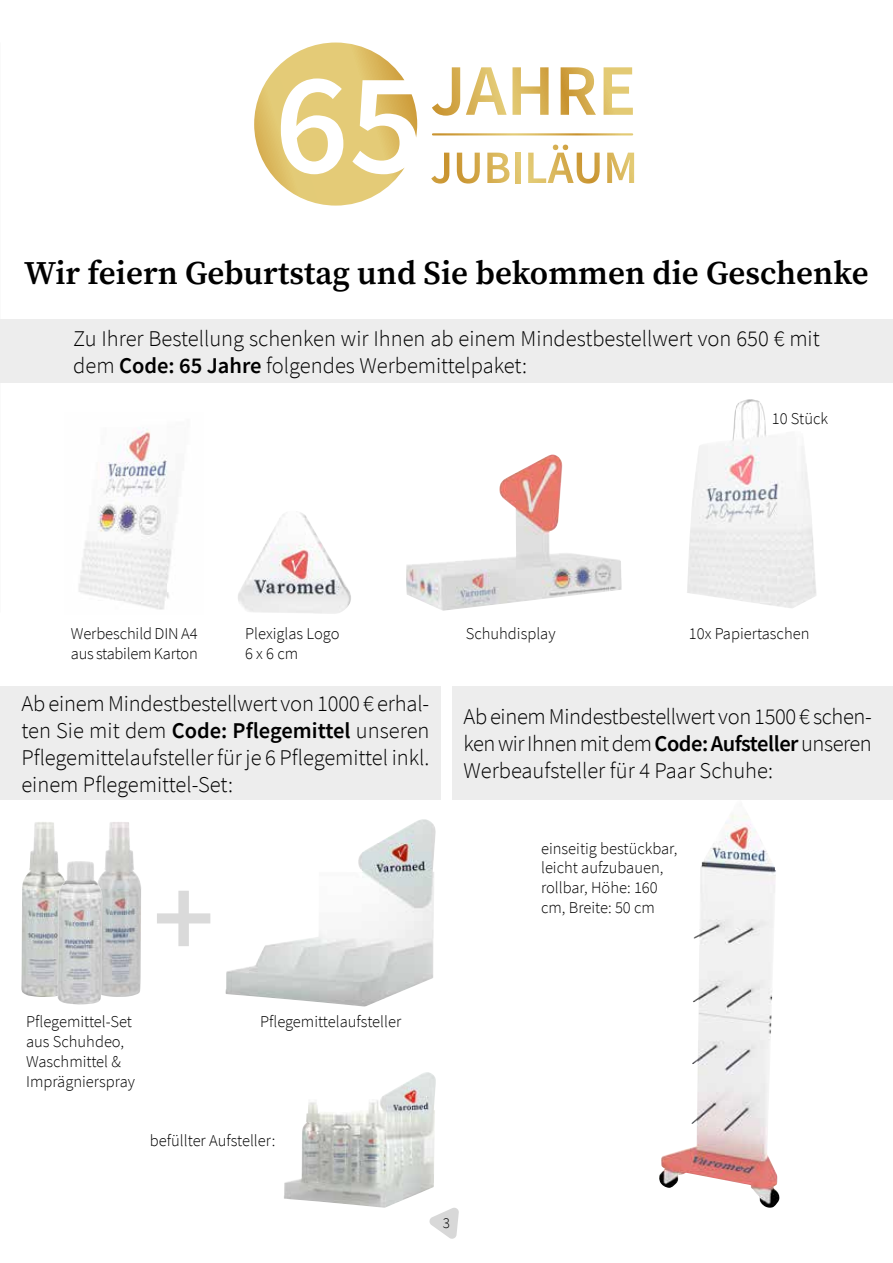
<style>
.page{position:relative;width:893px;height:1263px;background:#fff}
.page>*{position:absolute;margin:0;border:0;box-sizing:border-box;transform-origin:0 0}
.t1{font:600 120px "Source Sans Pro";color:#dadada}
.t2{font:600 33px "Source Serif Pro";color:#000}
.t3{font:300 22.5px/27px "Source Sans Pro";color:#000;text-align:justify}
.t4{font:300 16.5px/19.8px "Source Sans Pro";color:#000}
.t5{font:300 15px "Source Sans Pro";color:#000}
.s1{font-weight:600}
</style>
<div class="page">
<svg style="left:429px;top:1208px;width:30px;height:31px"></svg>
<svg style="left:254px;top:43px;width:163px;height:163px"></svg>
<svg style="left:432px;top:67px;width:28px;height:49px"></svg>
<svg style="left:466px;top:67px;width:83px;height:48px"></svg>
<svg style="left:561px;top:67px;width:35px;height:48px"></svg>
<svg style="left:604px;top:67px;width:29px;height:48px"></svg>
<svg style="left:431px;top:153px;width:18px;height:31px"></svg>
<svg style="left:457px;top:153px;width:23px;height:31px"></svg>
<svg style="left:487px;top:153px;width:22px;height:30px"></svg>
<div style="left:515px;top:153px;width:5px;height:30px;background:#e2c772"></div>
<svg style="left:528px;top:145px;width:72px;height:39px"></svg>
<svg style="left:607px;top:153px;width:27px;height:30px"></svg>
<svg style="left:432px;top:133px;width:201px;height:2px"></svg>
<img style="left:687px;top:399px;width:129px;height:209px">
<img style="left:406px;top:454px;width:216px;height:157px">
<img style="left:238px;top:512px;width:113px;height:102px">
<img style="left:79px;top:427px;width:94px;height:183px">
<img style="left:659px;top:814px;width:121px;height:394px">
<img style="left:21px;top:822px;width:37px;height:175px">
<img style="left:102px;top:822px;width:39px;height:175px">
<img style="left:58px;top:861px;width:44px;height:143px">
<div style="left:453px;top:686px;width:440px;height:113px;background:#ededed"></div>
<div style="left:0;top:686px;width:440px;height:113px;background:#ededed"></div>
<div style="left:0;top:319px;width:893px;height:64px;background:#ededed"></div>
<img style="left:226px;top:819px;width:210px;height:188px">
<img style="left:284px;top:1072px;width:152px;height:136px">
<h2 class="t2" style="left:24px;top:250px;width:846px">Wir feiern Geburtstag und Sie bekommen die Geschenke</h2>
<p class="t3" style="left:73px;top:325px;width:748px">Zu Ihrer Bestellung schenken wir Ihnen ab einem Mindestbestellwert von 650 € mit dem <span class="s1">Code: 65 Jahre</span> folgendes Werbemittelpaket:</p>
<p class="t4" style="left:772px;top:408px;width:58px">10 Stück</p>
<p class="t4" style="left:71px;top:624px;width:128px">Werbeschild DIN A4 aus stabilem Karton</p>
<p class="t4" style="left:245px;top:624px;width:96px">Plexiglas Logo<br>6 x 6 cm</p>
<p class="t4" style="left:466px;top:624px;width:91px">Schuhdisplay</p>
<p class="t4" style="left:689px;top:624px;width:122px">10x Papiertaschen</p>
<p class="t3" style="left:21px;top:690px;width:410px">Ab einem Mindestbestellwert von 1000 € erhal&shy;ten Sie mit dem <span class="s1">Code: Pflegemittel</span> unseren Pflegemittelaufsteller für je 6 Pflegemittel inkl. einem Pflegemittel-Set:</p>
<h1 class="t1" style="left:153px;top:839px;width:63px">+</h1>
<p class="t4" style="left:26px;top:1012px;width:110px">Pflegemittel-Set aus Schuhdeo,<br>Waschmittel &amp;<br>Imprägnierspray</p>
<p class="t4" style="left:260px;top:1012px;width:143px">Pflegemittelaufsteller</p>
<p class="t4" style="left:150px;top:1131px;width:127px">befüllter Aufsteller:</p>
<p class="t3" style="left:463px;top:703px;width:410px">Ab einem Mindestbestellwert von 1500 € schen&shy;ken wir Ihnen mit dem <span class="s1">Code: Aufsteller</span> unseren Werbeaufsteller für 4 Paar Schuhe:</p>
<p class="t4" style="left:541px;top:838px;width:138px">einseitig bestückbar, leicht aufzubauen, rollbar, Höhe: 160 cm, Breite: 50 cm</p>
<p class="t5" style="left:443px;top:1213px;width:9px">3</p>
</div>
